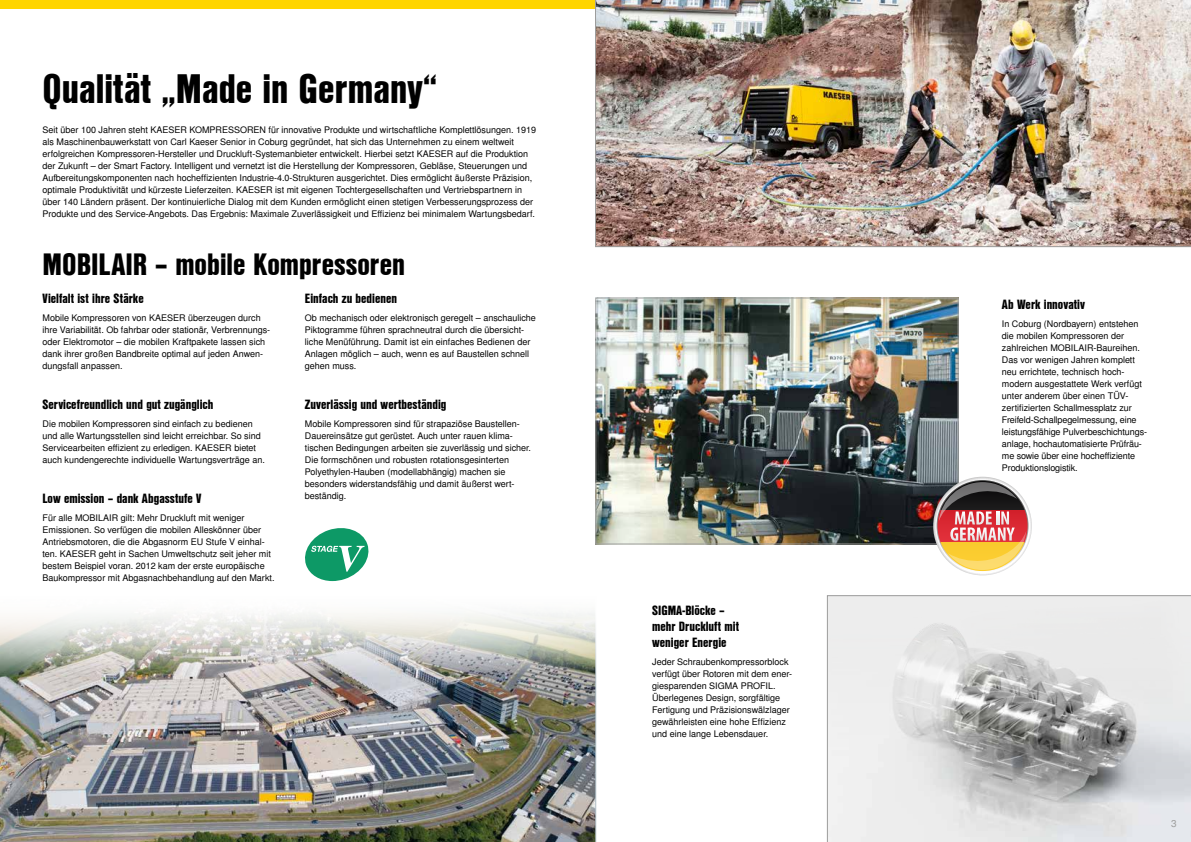
<style>
.page{position:relative;width:1191px;height:842px;background:#fff}
.page>*{position:absolute;margin:0;border:0;box-sizing:border-box;transform-origin:0 0}
.t1{font:40px "Nimbus San L Bla Con";color:#000}
.t2{font:30px "Nimbus San L Bla Con";color:#000}
.t3{font:13px/16px "Nimbus San L Bla Con";color:#000}
.t4{font:10px "Nimbus San L";color:#9d9d9c}
.t5{font:9px/12px "Nimbus San L";color:#000}
</style>
<div class="page">
<img style="left:0;top:674px;width:596px;height:168px">
<svg style="left:0;top:613px;width:596px;height:61px"></svg>
<div style="left:0;top:0;width:828px;height:9px;background:#ffd500"></div>
<img style="left:597px;top:300px;width:359px;height:242px">
<div style="left:595px;top:298px;width:363px;height:246px;border:1px solid #9d9d9c"></div>
<svg style="left:827px;top:595px;width:364px;height:247px;background:#d6d6d7"></svg>
<svg style="left:305px;top:528px;width:64px;height:53px"></svg>
<img style="left:595px;top:0;width:596px;height:247px">
<svg style="left:933px;top:477px;width:99px;height:98px"></svg>
<svg style="left:937px;top:481px;width:90px;height:29px"></svg>
<svg style="left:937px;top:542px;width:90px;height:29px"></svg>
<svg style="left:938px;top:482px;width:88px;height:88px;background:#bc8669"></svg>
<h1 class="t1" style="left:43px;top:58px;width:396px">Qualität „Made in Germany“</h1>
<p class="t5" style="left:43px;top:124px;width:495px">Seit über 100 Jahren steht KAESER KOMPRESSOREN für innovative Produkte und wirtschaftliche Komplettlösungen. 1919 als Maschinenbauwerkstatt von Carl Kaeser Senior in Coburg gegründet, hat sich das Unternehmen zu einem weltweit erfolgreichen Kompressoren-Hersteller und Druckluft-Systemanbieter entwickelt. Hierbei setzt KAESER auf die Produktion der Zukunft – der Smart Factory. Intelligent und vernetzt ist die Herstellung der Kompressoren, Gebläse, Steuerungen und Aufbereitungskomponenten nach hocheffizienten Industrie-4.0-Strukturen ausgerichtet. Dies ermöglicht äußerste Präzision, optimale Produktivität und kürzeste Lieferzeiten. KAESER ist mit eigenen Tochtergesellschaften und Vertriebspartnern in über 140 Ländern präsent. Der kontinuierliche Dialog mit dem Kunden ermöglicht einen stetigen Verbesserungsprozess der Produkte und des Service-Angebots. Das Ergebnis: Maximale Zuverlässigkeit und Effizienz bei minimalem Wartungsbedarf.</p>
<h2 class="t2" style="left:43px;top:241px;width:364px">MOBILAIR – mobile Kompressoren</h2>
<h3 class="t3" style="left:43px;top:290px;width:103px">Vielfalt ist ihre Stärke</h3>
<p class="t5" style="left:43px;top:312px;width:229px">Mobile Kompressoren von KAESER überzeugen durch ihre Variabilität. Ob fahrbar oder stationär, Verbrennungs&shy;oder Elektromotor – die mobilen Kraftpakete lassen sich dank ihrer großen Bandbreite optimal auf jeden Anwen&shy;dungsfall anpassen.</p>
<h3 class="t3" style="left:43px;top:396px;width:172px">Servicefreundlich und gut zugänglich</h3>
<p class="t5" style="left:43px;top:418px;width:224px">Die mobilen Kompressoren sind einfach zu bedienen und alle Wartungsstellen sind leicht erreichbar. So sind Servicearbeiten effizient zu erledigen. KAESER bietet auch kundengerechte individuelle Wartungsverträge an.</p>
<h3 class="t3" style="left:43px;top:490px;width:160px">Low emission – dank Abgasstufe V</h3>
<p class="t5" style="left:43px;top:512px;width:233px">Für alle MOBILAIR gilt: Mehr Druckluft mit weniger Emissionen. So verfügen die mobilen Alleskönner über Antriebsmotoren, die die Abgasnorm EU Stufe V einhal&shy;ten. KAESER geht in Sachen Umweltschutz seit jeher mit bestem Beispiel voran. 2012 kam der erste europäische Baukompressor mit Abgasnachbehandlung auf den Markt.</p>
<h3 class="t3" style="left:305px;top:290px;width:94px">Einfach zu bedienen</h3>
<p class="t5" style="left:305px;top:312px;width:232px">Ob mechanisch oder elektronisch geregelt – anschauliche Piktogramme führen sprachneutral durch die übersicht&shy;liche Menüführung. Damit ist ein einfaches Bedienen der Anlagen möglich – auch, wenn es auf Baustellen schnell gehen muss.</p>
<h3 class="t3" style="left:305px;top:396px;width:143px">Zuverlässig und wertbeständig</h3>
<p class="t5" style="left:305px;top:418px;width:228px">Mobile Kompressoren sind für strapaziöse Baustellen-Dauereinsätze gut gerüstet. Auch unter rauen klima&shy;tischen Bedingungen arbeiten sie zuverlässig und sicher.<br>Die formschönen und robusten rotationsgesinterten Polyethylen-Hauben (modellabhängig) machen sie besonders widerstandsfähig und damit äußerst wert&shy;beständig.</p>
<h3 class="t3" style="left:652px;top:602px;width:88px">SIGMA-Blöcke – mehr Druckluft mit weniger Energie</h3>
<p class="t5" style="left:652px;top:656px;width:141px">Jeder Schraubenkompressorblock verfügt über Rotoren mit dem ener&shy;giesparenden SIGMA PROFIL.<br>Überlegenes Design, sorgfältige Fertigung und Präzisionswälzlager gewährleisten eine hohe Effizienz und eine lange Lebensdauer.</p>
<h3 class="t3" style="left:1002px;top:296px;width:84px">Ab Werk innovativ</h3>
<p class="t5" style="left:1002px;top:318px;width:147px">In Coburg (Nordbayern) entstehen die mobilen Kompressoren der zahlreichen MOBILAIR-Baureihen.<br>Das vor wenigen Jahren komplett neu errichtete, technisch hoch&shy;modern ausgestattete Werk verfügt unter anderem über einen TÜV&shy;zertifizierten Schallmessplatz zur Freifeld-Schallpegelmessung, eine leistungsfähige Pulverbeschichtungs&shy;anlage, hochautomatisierte Prüfräu&shy;me sowie über eine hocheffiziente Produktionslogistik.</p>
<p class="t4" style="left:14px;top:817px;width:7px">2</p>
<p class="t4" style="left:1171px;top:817px;width:7px">3</p>
</div>
